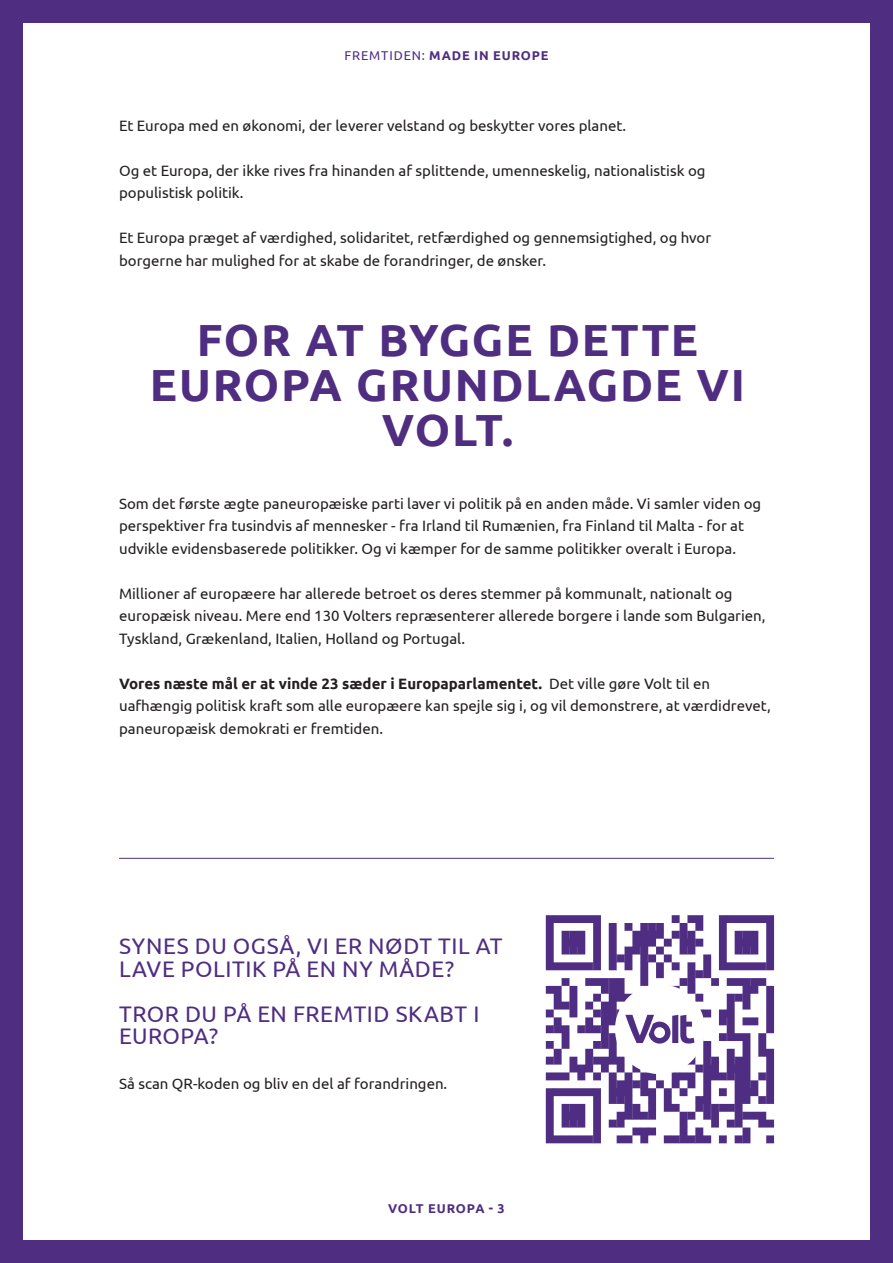
<style>
.page{position:relative;width:893px;height:1263px;background:#4f2d81}
.page>*{position:absolute;margin:0;border:0;box-sizing:border-box;transform-origin:0 0}
.t1{font:700 45px/45px "Ubuntu";letter-spacing:.035em;color:#4f2d81;text-align:center}
.t2{font:22.5px/22.5px "Ubuntu";letter-spacing:.025em;color:#4f2d81}
.t3{font:15px/22.5px "Ubuntu";color:#231f20}
.t4{font:700 12.75px "Ubuntu";letter-spacing:.07em;color:#4f2d81}
.s1{font-weight:400}
.s2{font-weight:700}
</style>
<div class="page">
<div style="left:23px;top:23px;width:847px;height:1216px;background:#fff"></div>
<svg style="left:546px;top:915px;width:228px;height:228px"></svg>
<div style="left:615px;top:984px;width:90px;height:90px;background:#fff;border-radius:50%"></div>
<svg style="left:625px;top:1015px;width:69px;height:28px"></svg>
<hr style="left:119px;top:858px;width:655px;height:1px;background:#4f2d81">
<p class="t4" style="left:344px;top:47px;width:206px"><span class="s1">FREMTIDEN:</span> MADE IN EUROPE</p>
<p class="t3" style="left:119px;top:114px;width:509px">Et Europa med en økonomi, der leverer velstand og beskytter vores planet.</p>
<p class="t3" style="left:119px;top:159px;width:588px">Og et Europa, der ikke rives fra hinanden af splittende, umenneskelig, nationalistisk og populistisk politik.</p>
<p class="t3" style="left:119px;top:226px;width:594px">Et Europa præget af værdighed, solidaritet, retfærdighed og gennemsigtighed, og hvor borgerne har mulighed for at skabe de forandringer, de ønsker.</p>
<h1 class="t1" style="left:150px;top:316px;width:597px">FOR AT BYGGE DETTE<br>EUROPA GRUNDLAGDE VI<br>VOLT.</h1>
<p class="t3" style="left:119px;top:492px;width:644px">Som det første ægte paneuropæiske parti laver vi politik på en anden måde. Vi samler viden og perspektiver fra tusindvis af mennesker - fra Irland til Rumænien, fra Finland til Malta - for at udvikle evidensbaserede politikker. Og vi kæmper for de samme politikker overalt i Europa.</p>
<p class="t3" style="left:119px;top:582px;width:648px">Millioner af europæere har allerede betroet os deres stemmer på kommunalt, nationalt og europæisk niveau. Mere end 130 Volters repræsenterer allerede borgere i lande som Bulgarien,<br>Tyskland, Grækenland, Italien, Holland og Portugal.</p>
<p class="t3" style="left:119px;top:672px;width:653px"><span class="s2">Vores næste mål er at vinde 23 sæder i Europaparlamentet.</span> Det ville gøre Volt til en uafhængig politisk kraft som alle europæere kan spejle sig i, og vil demonstrere, at værdidrevet, paneuropæisk demokrati er fremtiden.</p>
<h2 class="t2" style="left:119px;top:934px;width:385px">SYNES DU OGSÅ, VI ER NØDT TIL AT<br>LAVE POLITIK PÅ EN NY MÅDE?</h2>
<h2 class="t2" style="left:119px;top:1002px;width:362px">TROR DU PÅ EN FREMTID SKABT I<br>EUROPA?</h2>
<p class="t3" style="left:119px;top:1072px;width:330px">Så scan QR-koden og bliv en del af forandringen.</p>
<p class="t4" style="left:388px;top:1201px;width:118px">VOLT EUROPA - 3</p>
</div>
